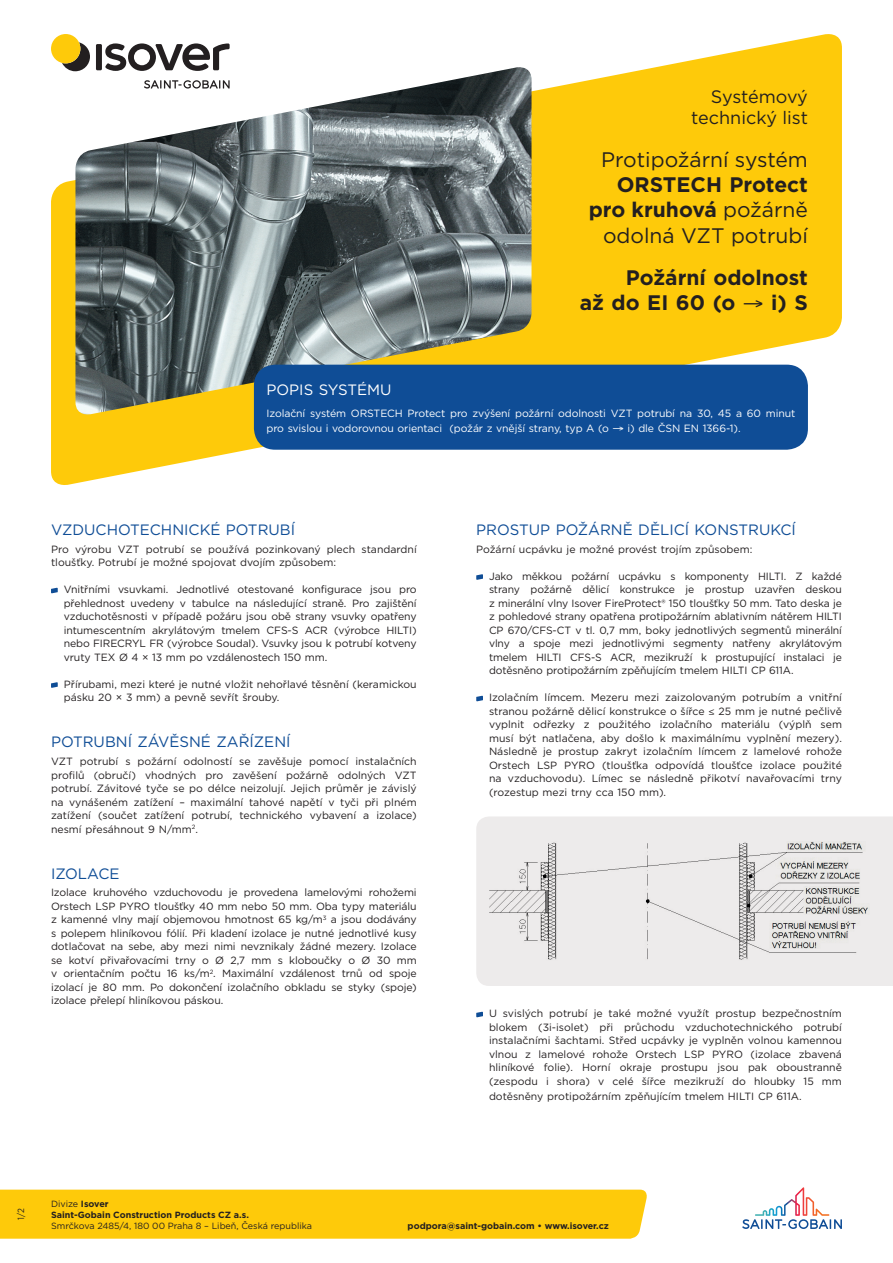
<style>
.page{position:relative;width:893px;height:1263px;background:#fff}
.page>*{position:absolute;margin:0;border:0;box-sizing:border-box;transform-origin:0 0}
.t1{font:700 21px/25.2px "Gotham";color:#231f20;text-align:right}
.t2{font:21px "Gotham";color:#231f20}
.t3{font:18px/21.6px "Gotham";color:#231f20;text-align:right}
.t4{font:15px "Gotham";color:#0f4d96}
.t5{font:15px "Gotham";color:#fff}
.t6{font:10.5px/13.5px "Gotham";color:#231f20;text-align:justify}
.t7{font:10.5px/15px "Gotham";letter-spacing:-.01em;color:#fff}
.t8{font:700 9px/10.8px "Gotham";color:#231f20}
.t9{font:9px "Gotham";color:#231f20}
.t10{font:9px "Gotham";color:#231f20;scale:.9 1}
.s1{font-weight:400}
.s2{font-family:"Myriad Pro"}
</style>
<div class="page">
<div style="left:476px;top:816px;width:417px;height:170px;background:#edebeb"></div>
<svg style="left:51px;top:34px;width:791px;height:451px;fill:#feca0a"></svg>
<img style="left:487px;top:841px;width:383px;height:120px">
<img style="left:75px;top:67px;width:456px;height:350px">
<div style="left:254px;top:365px;width:554px;height:85px;background:#0f4d96;border-radius:21px"></div>
<svg style="left:51px;top:588px;width:7px;height:5px"></svg>
<svg style="left:51px;top:682px;width:7px;height:6px"></svg>
<svg style="left:476px;top:574px;width:7px;height:6px"></svg>
<svg style="left:476px;top:696px;width:7px;height:5px"></svg>
<svg style="left:144px;top:80px;width:86px;height:9px"></svg>
<svg style="left:62px;top:42px;width:28px;height:29px"></svg>
<div style="left:96px;top:44px;width:6px;height:26px;background:#231f20"></div>
<svg style="left:105px;top:43px;width:125px;height:28px"></svg>
<div style="left:51px;top:34px;width:29px;height:29px;background:#feca0a;border-radius:50%"></div>
<svg style="left:476px;top:1012px;width:7px;height:5px"></svg>
<svg style="left:742px;top:1187px;width:100px;height:42px"></svg>
<div style="left:0;top:1189px;width:647px;height:50px;background:#feca0a"></div>
<h2 class="t3" style="left:691px;top:85px;width:118px">Systémový technický list</h2>
<h1 class="t2" style="left:601px;top:146px;width:208px">Protipožární systém</h1>
<h1 class="t1" style="left:589px;top:172px;width:221px">ORSTECH Protect pro kruhová <span class="s1">požárně odolná VZT potrubí</span></h1>
<h1 class="t1" style="left:580px;top:265px;width:230px">Požární odolnost<br>až do EI 60 (o → i) S</h1>
<h3 class="t5" style="left:267px;top:380px;width:127px">POPIS SYSTÉMU</h3>
<p class="t7" style="left:267px;top:405px;width:530px">Izolační systém ORSTECH Protect pro zvýšení požární odolnosti VZT potrubí na 30, 45 a 60 minut pro svislou i vodorovnou orientaci (požár z vnější strany, typ A (o → i) dle ČSN EN 1366-1).</p>
<h3 class="t4" style="left:51px;top:520px;width:246px">VZDUCHOTECHNICKÉ POTRUBÍ</h3>
<p class="t6" style="left:51px;top:542px;width:367px">Pro výrobu VZT potrubí se používá pozinkovaný plech standardní tloušťky. Potrubí je možné spojovat dvojím způsobem:</p>
<p class="t6" style="left:64px;top:583px;width:354px">Vnitřními vsuvkami. Jednotlivé otestované konfigurace jsou pro přehlednost uvedeny v tabulce na následující straně. Pro zajištění vzduchotěsnosti v případě požáru jsou obě strany vsuvky opatřeny intumescentním akrylátovým tmelem CFS-S ACR (výrobce HILTI) nebo FIRECRYL FR (výrobce Soudal). Vsuvky jsou k potrubí kotveny vruty TEX Ø 4 × 13 mm po vzdálenostech 150 mm.</p>
<p class="t6" style="left:64px;top:677px;width:354px">Přírubami, mezi které je nutné vložit nehořlavé těsnění (keramickou pásku 20 × 3 mm) a pevně sevřít šrouby.</p>
<h3 class="t4" style="left:51px;top:732px;width:241px">POTRUBNÍ ZÁVĚSNÉ ZAŘÍZENÍ</h3>
<p class="t6" style="left:51px;top:754px;width:367px">VZT potrubí s požární odolností se zavěšuje pomocí instalačních profilů (obručí) vhodných pro zavěšení požárně odolných VZT potrubí. Závitové tyče se po délce neizolují. Jejich průměr je závislý na vynášeném zatížení – maximální tahové napětí v tyči při plném zatížení (součet zatížení potrubí, technického vybavení a izolace) nesmí přesáhnout 9 N/mm<sup>2</sup>.</p>
<h3 class="t4" style="left:51px;top:864px;width:70px">IZOLACE</h3>
<p class="t6" style="left:51px;top:886px;width:367px">Izolace kruhového vzduchovodu je provedena lamelovými rohožemi Orstech LSP PYRO tloušťky 40 mm nebo 50 mm. Oba typy materiálu z kamenné vlny mají objemovou hmotnost 65 kg/m<sup>3</sup> a jsou dodávány s polepem hliníkovou fólií. Při kladení izolace je nutné jednotlivé kusy dotlačovat na sebe, aby mezi nimi nevznikaly žádné mezery. Izolace se kotví přivařovacími trny o Ø 2,7 mm s kloboučky o Ø 30 mm v orientačním počtu 16 ks/m<sup>2</sup>. Maximální vzdálenost trnů od spoje izolací je 80 mm. Po dokončení izolačního obkladu se styky (spoje) izolace přelepí hliníkovou páskou.</p>
<h3 class="t4" style="left:476px;top:520px;width:321px">PROSTUP POŽÁRNĚ DĚLICÍ KONSTRUKCÍ</h3>
<p class="t6" style="left:476px;top:542px;width:278px">Požární ucpávku je možné provést trojím způsobem:</p>
<p class="t6" style="left:489px;top:569px;width:354px">Jako měkkou požární ucpávku s komponenty HILTI. Z každé strany požárně dělicí konstrukce je prostup uzavřen deskou z minerální vlny Isover FireProtect® 150 tloušťky 50 mm. Tato deska je z pohledové strany opatřena protipožárním ablativním nátěrem HILTI CP 670/CFS-CT v tl. 0,7 mm, boky jednotlivých segmentů minerální vlny a spoje mezi jednotlivými segmenty natřeny akrylátovým tmelem HILTI CFS-S ACR, mezikruží k prostupující instalaci je dotěsněno protipožárním zpěňujícím tmelem HILTI CP 611A.</p>
<p class="t6" style="left:489px;top:691px;width:354px">Izolačním límcem. Mezeru mezi zaizolovaným potrubím a vnitřní stranou požárně dělicí konstrukce o šířce <span class="s2">≤</span> 25 mm je nutné pečlivě vyplnit odřezky z použitého izolačního materiálu (výplň sem musí být natlačena, aby došlo k maximálnímu vyplnění mezery).<br>Následně je prostup zakryt izolačním límcem z lamelové rohože Orstech LSP PYRO (tloušťka odpovídá tloušťce izolace použité na vzduchovodu). Límec se následně přikotví navařovacími trny (rozestup mezi trny cca 150 mm).</p>
<p class="t6" style="left:489px;top:1006px;width:354px">U svislých potrubí je také možné využít prostup bezpečnostním blokem (3i-isolet) při průchodu vzduchotechnického potrubí instalačními šachtami. Střed ucpávky je vyplněn volnou kamennou vlnou z lamelové rohože Orstech LSP PYRO (izolace zbavená hliníkové folie). Horní okraje prostupu jsou pak oboustranně (zespodu i shora) v celé šířce mezikruží do hloubky 15 mm</p>
<p class="t6" style="left:489px;top:1089px;width:314px">dotěsněny protipožárním zpěňujícím tmelem HILTI CP 611A.</p>
<p class="t10" style="left:15px;top:1220px;width:15px;rotate:-90deg">1/2</p>
<p class="t8" style="left:51px;top:1199px;width:199px"><span class="s1">Divize</span> Isover<br>Saint-Gobain Construction Products CZ a.s.</p>
<p class="t9" style="left:51px;top:1220px;width:262px">Smrčkova 2485/4, 180 00 Praha 8 – Libeň, Česká republika</p>
<p class="t8" style="left:408px;top:1220px;width:203px">podpora@saint-gobain.com • www.isover.cz</p>
</div>
